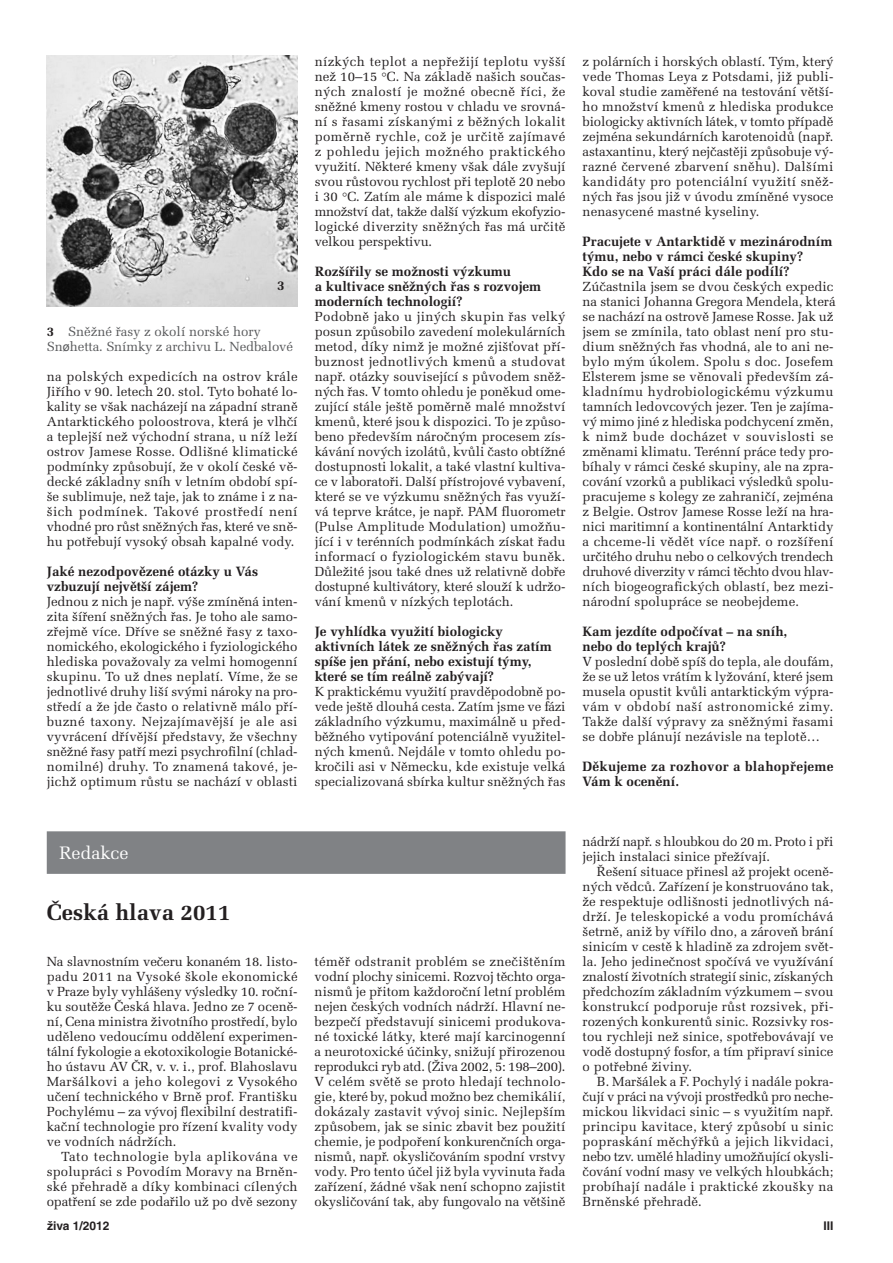
<style>
.page{position:relative;width:893px;height:1263px;background:#fff}
.page>*{position:absolute;margin:0;border:0;box-sizing:border-box;transform-origin:0 0}
.t1{font:700 22.5px "Melior CE";color:#231f20}
.t2{font:18px "Melior CE";color:#fff}
.t3{font:700 13.5px/15px "Melior CE";color:#231f20}
.t4{font:700 13.5px/15px "Melior CE";letter-spacing:.02em;color:#231f20}
.t5{font:13.2px/15px "Melior CE";color:#231f20;text-align:justify}
.t6{font:13.2px/15px "Melior CE";letter-spacing:-.01em;color:#57585a}
.t7{font:700 12px "Helvetica CE";color:#231f20}
.s1{font-weight:700;color:#231f20}
.s2{font-family:"Arial";font-size:12.3px}
</style>
<div class="page">
<div style="left:47px;top:831px;width:519px;height:43px;background:#808285"></div>
<img style="left:47px;top:55px;width:251px;height:251px">
<p class="t3" style="left:277px;top:279px;width:9px">3</p>
<p class="t6" style="left:47px;top:326px;width:248px"><span class="s1">3</span> Sněžné řasy z okolí norské hory<br>Sn<span class="s2">ø</span>hetta. Snímky z archivu L. Nedbalové</p>
<p class="t5" style="left:47px;top:371px;width:252px">na polských expedicích na ostrov krále Jiřího v 90. letech 20. stol. Tyto bohaté lo&shy;kality se však nacházejí na západní straně Antarktického poloostrova, která je vlhčí a teplejší než východní strana, u níž leží ostrov Jamese Rosse. Odlišné klimatické podmínky způsobují, že v okolí české vě&shy;decké základny sníh v letním období spí&shy;še sublimuje, než taje, jak to známe i z na&shy;šich podmínek. Takové prostředí není vhodné pro růst sněžných řas, které ve sně&shy;hu potřebují vysoký obsah kapalné vody.</p>
<p class="t3" style="left:47px;top:566px;width:213px">Jaké nezodpovězené otázky u Vás vzbuzují největší zájem?</p>
<p class="t5" style="left:47px;top:596px;width:252px">Jednou z nich je např. výše zmíněná inten&shy;zita šíření sněžných řas. Je toho ale samo&shy;zřejmě více. Dříve se sněžné řasy z taxo&shy;nomického, ekologického i fyziologického hlediska považovaly za velmi homogenní skupinu. To už dnes neplatí. Víme, že se jednotlivé druhy liší svými nároky na pro&shy;středí a že jde často o relativně málo pří&shy;buzné taxony. Nejzajímavější je ale asi vyvrácení dřívější představy, že všechny sněžné řasy patří mezi psychrofilní (chlad&shy;nomilné) druhy. To znamená takové, je&shy;jichž optimum růstu se nachází v oblasti</p>
<p class="t5" style="left:315px;top:56px;width:252px">nízkých teplot a nepřežijí teplotu vyšší než 10–15 °C. Na základě našich součas&shy;ných znalostí je možné obecně říci, že sněžné kmeny rostou v chladu ve srovná&shy;ní s řasami získanými z běžných lokalit poměrně rychle, což je určitě zajímavé z pohledu jejich možného praktického využití. Některé kmeny však dále zvyšují svou růstovou rychlost při teplotě 20 nebo i 30 °C. Zatím ale máme k dispozici malé množství dat, takže další výzkum ekofyzio&shy;logické diverzity sněžných řas má určitě velkou perspektivu.</p>
<p class="t3" style="left:315px;top:266px;width:228px">Rozšířily se možnosti výzkumu<br>a kultivace sněžných řas s rozvojem moderních technologií?</p>
<p class="t5" style="left:315px;top:311px;width:252px">Podobně jako u jiných skupin řas velký posun způsobilo zavedení molekulárních metod, díky nimž je možné zjišťovat pří&shy;buznost jednotlivých kmenů a studovat např. otázky související s původem sněž&shy;ných řas. V tomto ohledu je poněkud ome&shy;zující stále ještě poměrně malé množství kmenů, které jsou k dispozici. To je způso&shy;beno především náročným procesem zís&shy;kávání nových izolátů, kvůli často obtížné dostupnosti lokalit, a také vlastní kultiva&shy;ce v laboratoři. Další přístrojové vybavení, které se ve výzkumu sněžných řas využí&shy;vá teprve krátce, je např. PAM fluorometr (Pulse Amplitude Modulation) umožňu&shy;jící i v terénních podmínkách získat řadu informací o fyziologickém stavu buněk.<br>Důležité jsou také dnes už relativně dobře dostupné kultivátory, které slouží k udržo&shy;vání kmenů v nízkých teplotách.</p>
<p class="t3" style="left:315px;top:626px;width:239px">Je vyhlídka využití biologicky aktivních látek ze sněžných řas zatím spíše jen přání, nebo existují týmy, které se tím reálně zabývají?</p>
<p class="t5" style="left:315px;top:686px;width:252px">K praktickému využití pravděpodobně po&shy;vede ještě dlouhá cesta. Zatím jsme ve fázi základního výzkumu, maximálně u před&shy;běžného vytipování potenciálně využitel&shy;ných kmenů. Nejdále v tomto ohledu po&shy;kročili asi v Německu, kde existuje velká specializovaná sbírka kultur sněžných řas</p>
<p class="t5" style="left:583px;top:56px;width:252px">z polárních i horských oblastí. Tým, který vede Thomas Leya z Potsdami, již publi&shy;koval studie zaměřené na testování větší&shy;ho množství kmenů z hlediska produkce biologicky aktivních látek, v tomto případě zejména sekundárních karotenoidů (např. astaxantinu, který nejčastěji způsobuje vý&shy;razné červené zbarvení sněhu). Dalšími kandidáty pro potenciální využití sněž&shy;ných řas jsou již v úvodu zmíněné vysoce nenasycené mastné kyseliny.</p>
<p class="t3" style="left:583px;top:236px;width:251px">Pracujete v Antarktidě v mezinárodním týmu, nebo v rámci české skupiny?<br>Kdo se na Vaší práci dále podílí?</p>
<p class="t5" style="left:583px;top:281px;width:255px;text-align:left">Zúčastnila jsem se dvou českých expedic na stanici Johanna Gregora Mendela, která se nachází na ostrově Jamese Rosse. Jak už jsem se zmínila, tato oblast není pro stu&shy;dium sněžných řas vhodná, ale to ani ne&shy;bylo mým úkolem. Spolu s doc. Josefem Elsterem jsme se věnovali především zá&shy;kladnímu hydrobiologickému výzkumu tamních ledovcových jezer. Ten je zajíma&shy;vý mimo jiné z hlediska podchycení změn, k nimž bude docházet v souvislosti se změnami klimatu. Terénní práce tedy pro&shy;bíhaly v rámci české skupiny, ale na zpra&shy;cování vzorků a publikaci výsledků spolu&shy;pracujeme s kolegy ze zahraničí, zejména z Belgie. Ostrov Jamese Rosse leží na hra&shy;nici maritimní a kontinentální Antarktidy a chceme-li vědět více např. o rozšíření určitého druhu nebo o celkových trendech druhové diverzity v rámci těchto dvou hlav&shy;ních biogeografických oblastí, bez mezi&shy;národní spolupráce se neobejdeme.</p>
<p class="t3" style="left:583px;top:626px;width:206px">Kam jezdíte odpočívat – na sníh, nebo do teplých krajů?</p>
<p class="t5" style="left:583px;top:656px;width:252px">V poslední době spíš do tepla, ale doufám, že se už letos vrátím k lyžování, které jsem musela opustit kvůli antarktickým výpra&shy;vám v období naší astronomické zimy.<br>Takže další výpravy za sněžnými řasami se dobře plánují nezávisle na teplotě…</p>
<p class="t4" style="left:583px;top:761px;width:252px">Děkujeme za rozhovor a blahopřejeme<br>Vám k ocenění.</p>
<h2 class="t2" style="left:60px;top:846px;width:71px">Redakce</h2>
<h1 class="t1" style="left:47px;top:904px;width:185px">Česká hlava 2011</h1>
<p class="t5" style="left:47px;top:956px;width:252px">Na slavnostním večeru konaném 18. listo&shy;padu 2011 na Vysoké škole ekonomické v Praze byly vyhlášeny výsledky 10. roční&shy;ku soutěže Česká hlava. Jedno ze 7 oceně&shy;ní, Cena ministra životního prostředí, bylo uděleno vedoucímu oddělení experimen&shy;tální fykologie a ekotoxikologie Botanické&shy;ho ústavu AV ČR, v. v. i., prof. Blahoslavu Maršálkovi a jeho kolegovi z Vysokého učení technického v Brně prof. Františku Pochylému – za vývoj flexibilní destratifi&shy;kační technologie pro řízení kvality vody ve vodních nádržích.</p>
<p class="t5" style="left:47px;top:1151px;width:252px;text-indent:14px">Tato technologie byla aplikována ve spolupráci s Povodím Moravy na Brněn&shy;ské přehradě a díky kombinaci cílených opatření se zde podařilo už po dvě sezony</p>
<p class="t5" style="left:315px;top:956px;width:252px">téměř odstranit problém se znečištěním vodní plochy sinicemi. Rozvoj těchto orga&shy;nismů je přitom každoroční letní problém nejen českých vodních nádrží. Hlavní ne&shy;bezpečí představují sinicemi produkova&shy;né toxické látky, které mají karcinogenní a neurotoxické účinky, snižují přirozenou reprodukci ryb atd. (Živa 2002, 5: 198–200).<br>V celém světě se proto hledají technolo&shy;gie, které by, pokud možno bez chemikálií, dokázaly zastavit vývoj sinic. Nejlepším způsobem, jak se sinic zbavit bez použití chemie, je podpoření konkurenčních orga&shy;nismů, např. okysličováním spodní vrstvy vody. Pro tento účel již byla vyvinuta řada zařízení, žádné však není schopno zajistit okysličování tak, aby fungovalo na většině</p>
<p class="t5" style="left:582px;top:836px;width:252px">nádrží např. s hloubkou do 20 m. Proto i při jejich instalaci sinice přežívají.</p>
<p class="t5" style="left:582px;top:866px;width:252px;text-indent:14px">Řešení situace přinesl až projekt oceně&shy;ných vědců. Zařízení je konstruováno tak, že respektuje odlišnosti jednotlivých ná&shy;drží. Je teleskopické a vodu promíchává šetrně, aniž by vířilo dno, a zároveň brání sinicím v cestě k hladině za zdrojem svět&shy;la. Jeho jedinečnost spočívá ve využívání znalostí životních strategií sinic, získaných předchozím základním výzkumem – svou konstrukcí podporuje růst rozsivek, při&shy;rozených konkurentů sinic. Rozsivky ros&shy;tou rychleji než sinice, spotřebovávají ve vodě dostupný fosfor, a tím připraví sinice o potřebné živiny.</p>
<p class="t5" style="left:582px;top:1076px;width:252px;text-indent:14px">B. Maršálek a F. Pochylý i nadále pokra&shy;čují v práci na vývoji prostředků pro neche&shy;mickou likvidaci sinic – s využitím např. principu kavitace, který způsobí u sinic popraskání měchýřků a jejich likvidaci, nebo tzv. umělé hladiny umožňující okysli&shy;čování vodní masy ve velkých hloubkách; probíhají nadále i praktické zkoušky na Brněnské přehradě.</p>
<p class="t7" style="left:47px;top:1221px;width:64px">živa 1/2012</p>
<p class="t7" style="left:823px;top:1221px;width:12px">III</p>
</div>
